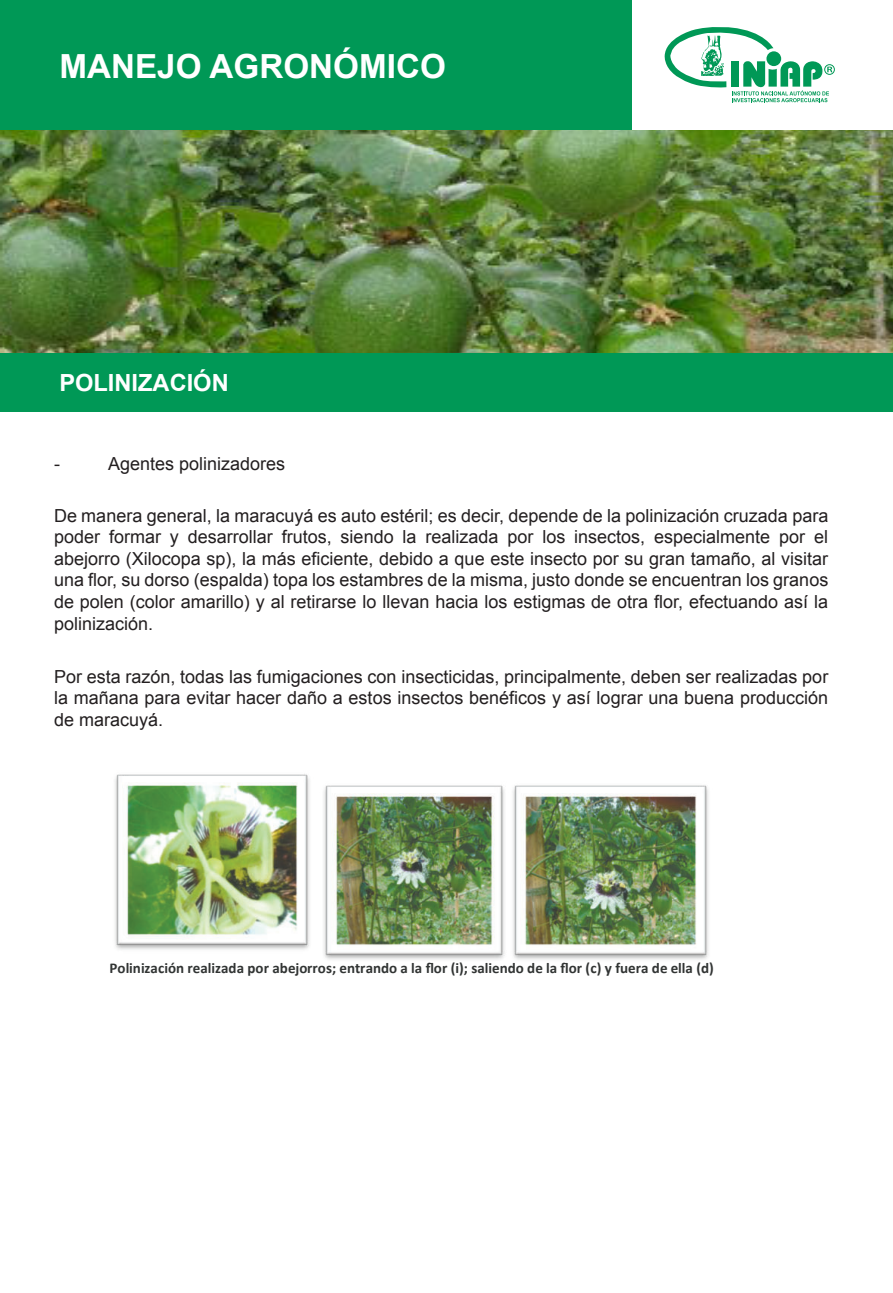
<style>
.page{position:relative;width:893px;height:1293px;background:#fff}
.page>*{position:absolute;margin:0;border:0;box-sizing:border-box;transform-origin:0 0}
.t1{font:700 33.15px "Arial";color:#fff}
.t2{font:700 23.7px "Arial";color:#fff}
.t3{font:18px/21.6px "Arial";color:#231f20;text-align:justify}
.t4{font:700 15px "Calibri";color:#313433}
</style>
<div class="page">
<svg style="left:664px;top:27px;width:171px;height:75px"></svg>
<div style="left:0;top:1px;width:632px;height:133px;background:#009856"></div>
<div style="left:0;top:348px;width:892px;height:63px;background:#009856"></div>
<img style="left:115px;top:774px;width:195px;height:176px">
<img style="left:324px;top:785px;width:385px;height:175px">
<img style="left:0;top:131px;width:892px;height:221px">
<h1 class="t1" style="left:59px;top:47px;width:388px">MANEJO AGRONÓMICO</h1>
<h2 class="t2" style="left:59px;top:368px;width:171px">POLINIZACIÓN</h2>
<p class="t3" style="left:54px;top:454px;width:7px">-</p>
<p class="t3" style="left:108px;top:454px;width:179px">Agentes polinizadores</p>
<p class="t3" style="left:54px;top:506px;width:776px">De manera general, la maracuyá es auto estéril; es decir, depende de la polinización cruzada para poder formar y desarrollar frutos, siendo la realizada por los insectos, especialmente por el abejorro (Xilocopa sp), la más eficiente, debido a que este insecto por su gran tamaño, al visitar una flor, su dorso (espalda) topa los estambres de la misma, justo donde se encuentran los granos de polen (color amarillo) y al retirarse lo llevan hacia los estigmas de otra flor, efectuando así la polinización.</p>
<p class="t3" style="left:54px;top:667px;width:776px">Por esta razón, todas las fumigaciones con insecticidas, principalmente, deben ser realizadas por la mañana para evitar hacer daño a estos insectos benéficos y así lograr una buena producción de maracuyá.</p>
<p class="t4" style="left:109px;top:962px;width:606px">Polinización realizada por abejorros; entrando a la flor (i); saliendo de la flor (c) y fuera de ella (d)</p>
</div>
